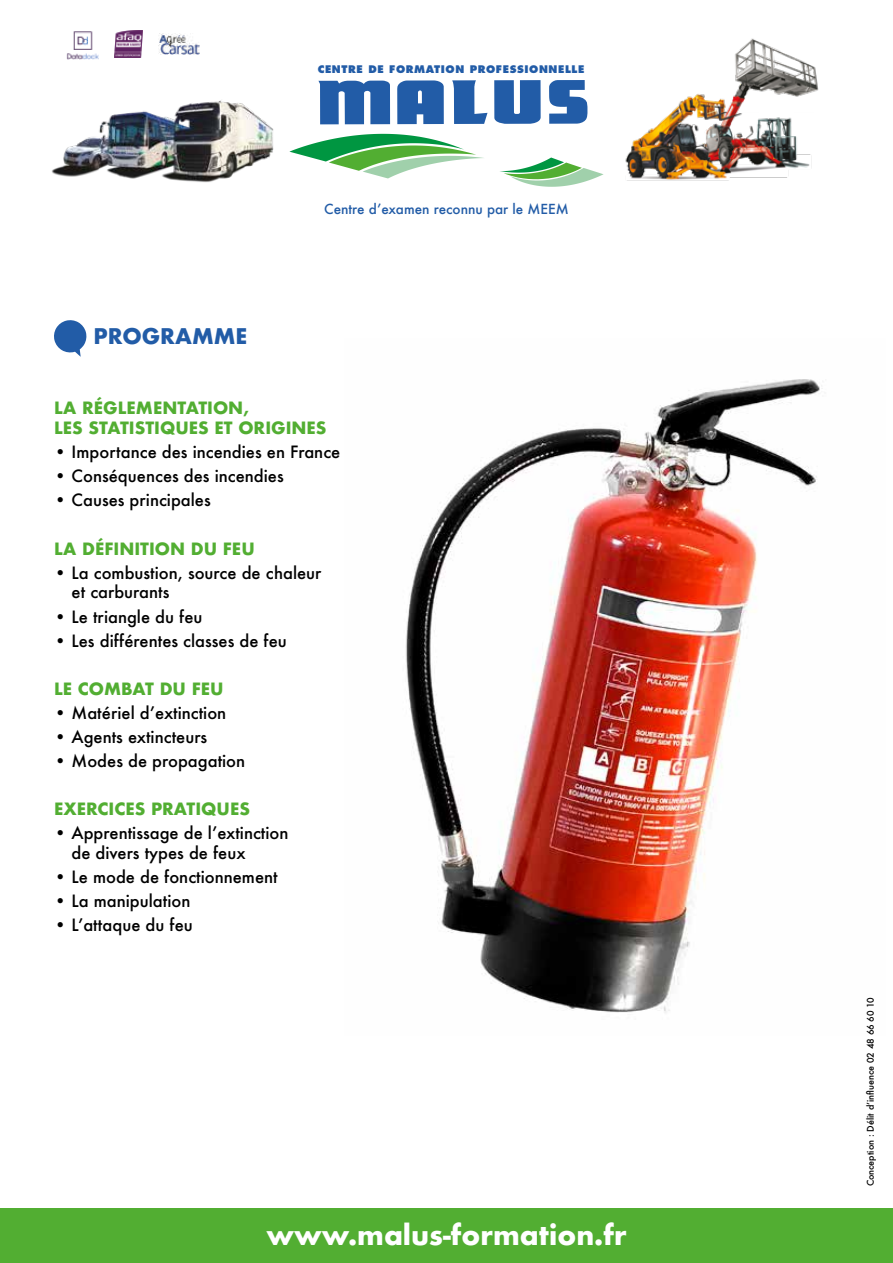
<style>
.page{position:relative;width:893px;height:1263px;background:#fff}
.page>*{position:absolute;margin:0;border:0;box-sizing:border-box;transform-origin:0 0}
.t1{font:700 27px "Futura";color:#fff}
.t2{font:700 21px "Futura";color:#225ca7}
.t3{font:500 16.5px/19.8px "Futura";color:#000}
.t4{font:700 16.5px/19.8px "Futura";color:#52ae32}
.t5{font:500 13.5px "Futura";color:#225ca7}
.t6{font:800 10.2px "Futura";letter-spacing:.06em;color:#225ca7}
.t7{font:500 9px "Futura";color:#000}
</style>
<div class="page">
<svg style="left:549px;top:80px;width:39px;height:44px"></svg>
<svg style="left:318px;top:81px;width:72px;height:43px;background:#4677b5"></svg>
<svg style="left:452px;top:80px;width:35px;height:44px"></svg>
<svg style="left:494px;top:80px;width:47px;height:44px;background:#4072b3"></svg>
<svg style="left:397px;top:80px;width:47px;height:44px;background:#366aaf"></svg>
<svg style="left:500px;top:158px;width:104px;height:29px"></svg>
<svg style="left:289px;top:134px;width:195px;height:44px"></svg>
<img style="left:51px;top:100px;width:223px;height:83px">
<img style="left:625px;top:38px;width:194px;height:143px">
<div style="left:0;top:1209px;width:893px;height:54px;background:#52ae32"></div>
<img style="left:114px;top:30px;width:29px;height:27px">
<img style="left:66px;top:31px;width:33px;height:29px">
<img style="left:159px;top:34px;width:41px;height:20px">
<img style="left:405px;top:379px;width:418px;height:634px">
<svg style="left:54px;top:320px;width:33px;height:37px"></svg>
<p class="t6" style="left:318px;top:63px;width:268px">CENTRE DE FORMATION PROFESSIONNELLE</p>
<p class="t2" style="left:94px;top:321px;width:155px">PROGRAMME</p>
<p class="t5" style="left:324px;top:200px;width:246px">Centre d’examen reconnu par le MEEM</p>
<p class="t4" style="left:54px;top:398px;width:274px">LA RÉGLEMENTATION,<br>LES STATISTIQUES ET ORIGINES</p>
<p class="t3" style="left:54px;top:442px;width:288px">• Importance des incendies en France</p>
<p class="t3" style="left:54px;top:466px;width:231px">• Conséquences des incendies</p>
<p class="t3" style="left:54px;top:490px;width:158px">• Causes principales</p>
<p class="t4" style="left:54px;top:538px;width:202px">LA DÉFINITION DU FEU</p>
<p class="t3" style="left:72px;top:562px;width:251px;text-indent:-18px">• La combustion, source de chaleur et carburants</p>
<p class="t3" style="left:54px;top:606px;width:150px">• Le triangle du feu</p>
<p class="t3" style="left:54px;top:630px;width:234px">• Les différentes classes de feu</p>
<p class="t4" style="left:54px;top:678px;width:171px">LE COMBAT DU FEU</p>
<p class="t3" style="left:54px;top:702px;width:174px">• Matériel d’extinction</p>
<p class="t3" style="left:54px;top:726px;width:155px">• Agents extincteurs</p>
<p class="t3" style="left:54px;top:751px;width:193px">• Modes de propagation</p>
<p class="t4" style="left:54px;top:799px;width:198px">EXERCICES PRATIQUES</p>
<p class="t3" style="left:72px;top:823px;width:218px;text-indent:-18px">• Apprentissage de l’extinction de divers types de feux</p>
<p class="t3" style="left:54px;top:867px;width:225px">• Le mode de fonctionnement</p>
<p class="t3" style="left:54px;top:891px;width:138px">• La manipulation</p>
<p class="t3" style="left:54px;top:915px;width:140px">• L’attaque du feu</p>
<h1 class="t1" style="left:266px;top:1215px;width:362px">www.malus-formation.fr</h1>
<p class="t7" style="left:864px;top:1186px;width:191px;rotate:-90deg">Conception : Délit d’influence 02 48 66 60 10</p>
</div>
